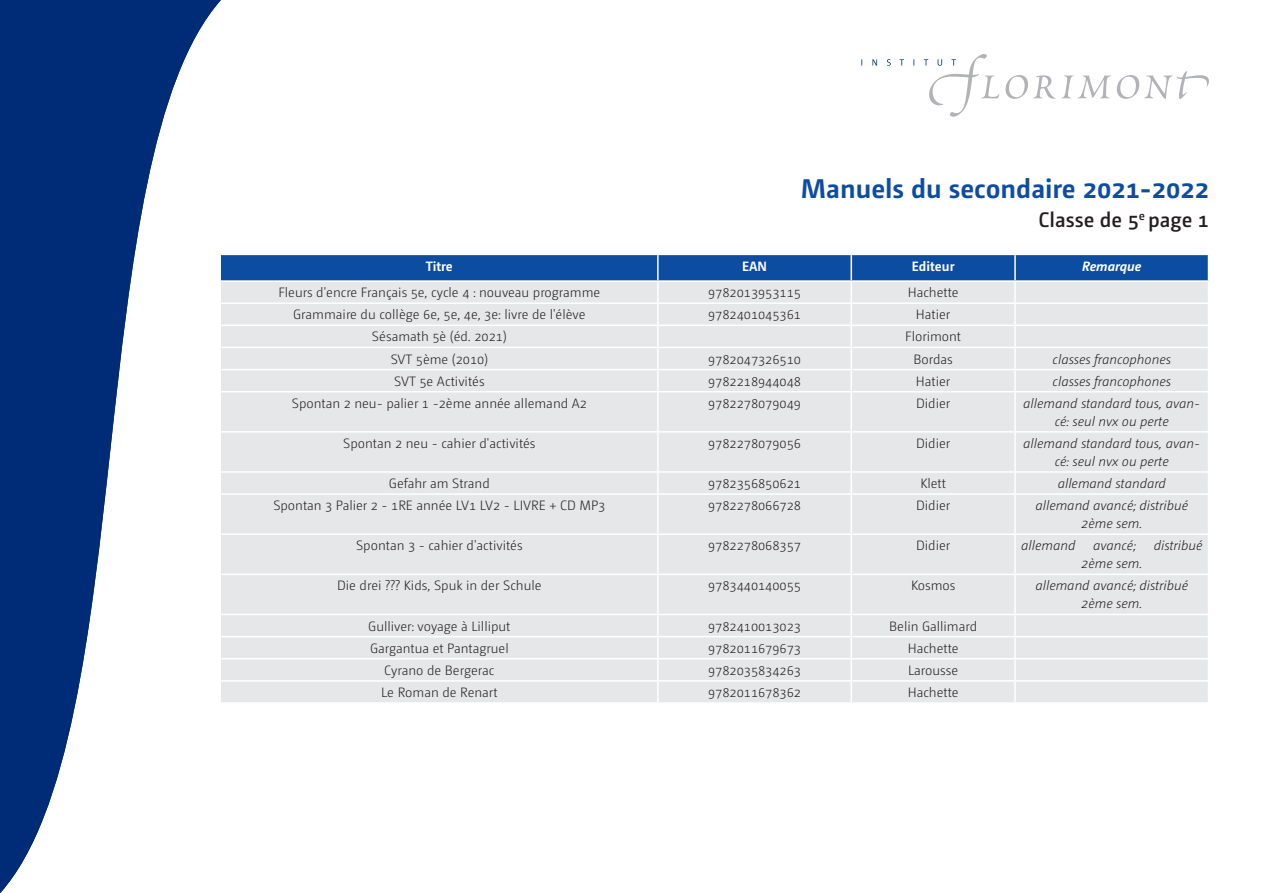
<style>
.page{position:relative;width:1263px;height:893px;background:#fff}
.page>*{position:absolute;margin:0;border:0;box-sizing:border-box;transform-origin:0 0}
.t1{font:700 27px "Camingo Dos Pro";color:#0d4da1}
.t2{font:600 21px "Camingo Dos Pro";color:#231f20}
.corps_de_texte_ok{font:300 13.5px "Camingo Dos Pro";color:#231f20}
.corps_de_texte_ok-2{font:italic 300 13.5px/18px "Camingo Dos Pro";color:#231f20;text-align:center}
.corps_de_texte_ok-3{font:700 13.5px "Camingo Dos Pro";color:#fff}
.corps_de_texte_ok-4{font:italic 700 13.5px "Camingo Dos Pro";color:#fff}
</style>
<div class="page">
<svg style="left:861px;top:54px;width:348px;height:63px"></svg>
<svg style="left:0;top:0;width:221px;height:893px"></svg>
<div style="left:221px;top:392px;width:987px;height:310px;background:#e6e7e9"></div>
<hr style="left:657px;top:392px;width:2px;height:39px;background:#fff">
<hr style="left:850px;top:392px;width:2px;height:39px;background:#fff">
<hr style="left:1014px;top:392px;width:2px;height:39px;background:#fff">
<hr style="left:221px;top:431px;width:437px;height:2px;background:#fff">
<hr style="left:658px;top:431px;width:193px;height:2px;background:#fff">
<hr style="left:657px;top:433px;width:2px;height:38px;background:#fff">
<hr style="left:851px;top:431px;width:164px;height:2px;background:#fff">
<hr style="left:850px;top:433px;width:2px;height:38px;background:#fff">
<hr style="left:1015px;top:431px;width:194px;height:2px;background:#fff">
<hr style="left:1014px;top:433px;width:2px;height:38px;background:#fff">
<hr style="left:221px;top:471px;width:437px;height:2px;background:#fff">
<hr style="left:658px;top:471px;width:193px;height:2px;background:#fff">
<hr style="left:657px;top:473px;width:2px;height:20px;background:#fff">
<hr style="left:851px;top:471px;width:164px;height:2px;background:#fff">
<hr style="left:850px;top:473px;width:2px;height:20px;background:#fff">
<hr style="left:1015px;top:471px;width:194px;height:2px;background:#fff">
<hr style="left:1014px;top:473px;width:2px;height:20px;background:#fff">
<hr style="left:221px;top:493px;width:437px;height:2px;background:#fff">
<hr style="left:658px;top:493px;width:193px;height:2px;background:#fff">
<hr style="left:657px;top:495px;width:2px;height:38px;background:#fff">
<hr style="left:851px;top:493px;width:164px;height:2px;background:#fff">
<hr style="left:850px;top:495px;width:2px;height:38px;background:#fff">
<hr style="left:1015px;top:493px;width:194px;height:2px;background:#fff">
<hr style="left:1014px;top:495px;width:2px;height:38px;background:#fff">
<hr style="left:221px;top:533px;width:437px;height:2px;background:#fff">
<hr style="left:658px;top:533px;width:193px;height:2px;background:#fff">
<hr style="left:657px;top:535px;width:2px;height:39px;background:#fff">
<hr style="left:851px;top:533px;width:164px;height:2px;background:#fff">
<hr style="left:850px;top:535px;width:2px;height:39px;background:#fff">
<hr style="left:1015px;top:533px;width:194px;height:2px;background:#fff">
<hr style="left:1014px;top:535px;width:2px;height:39px;background:#fff">
<hr style="left:221px;top:574px;width:437px;height:1px;background:#fff">
<hr style="left:658px;top:574px;width:193px;height:1px;background:#fff">
<hr style="left:657px;top:575px;width:2px;height:39px;background:#fff">
<hr style="left:851px;top:574px;width:164px;height:1px;background:#fff">
<hr style="left:850px;top:575px;width:2px;height:39px;background:#fff">
<hr style="left:1015px;top:574px;width:194px;height:1px;background:#fff">
<hr style="left:1014px;top:575px;width:2px;height:39px;background:#fff">
<hr style="left:221px;top:614px;width:437px;height:1px;background:#fff">
<hr style="left:658px;top:614px;width:193px;height:1px;background:#fff">
<hr style="left:657px;top:615px;width:2px;height:21px;background:#fff">
<hr style="left:851px;top:614px;width:164px;height:1px;background:#fff">
<hr style="left:850px;top:615px;width:2px;height:21px;background:#fff">
<hr style="left:1015px;top:614px;width:194px;height:1px;background:#fff">
<hr style="left:1014px;top:615px;width:2px;height:21px;background:#fff">
<hr style="left:221px;top:636px;width:437px;height:1px;background:#fff">
<hr style="left:658px;top:636px;width:193px;height:1px;background:#fff">
<hr style="left:657px;top:637px;width:2px;height:21px;background:#fff">
<hr style="left:851px;top:636px;width:164px;height:1px;background:#fff">
<hr style="left:850px;top:637px;width:2px;height:21px;background:#fff">
<hr style="left:1015px;top:636px;width:194px;height:1px;background:#fff">
<hr style="left:1014px;top:637px;width:2px;height:21px;background:#fff">
<hr style="left:221px;top:658px;width:437px;height:1px;background:#fff">
<hr style="left:658px;top:658px;width:193px;height:1px;background:#fff">
<hr style="left:657px;top:659px;width:2px;height:21px;background:#fff">
<hr style="left:851px;top:658px;width:164px;height:1px;background:#fff">
<hr style="left:850px;top:659px;width:2px;height:21px;background:#fff">
<hr style="left:1015px;top:658px;width:194px;height:1px;background:#fff">
<hr style="left:1014px;top:659px;width:2px;height:21px;background:#fff">
<hr style="left:221px;top:680px;width:437px;height:2px;background:#fff">
<hr style="left:658px;top:680px;width:193px;height:2px;background:#fff">
<hr style="left:657px;top:682px;width:2px;height:20px;background:#fff">
<hr style="left:851px;top:680px;width:164px;height:2px;background:#fff">
<hr style="left:850px;top:682px;width:2px;height:20px;background:#fff">
<hr style="left:1015px;top:680px;width:194px;height:2px;background:#fff">
<hr style="left:1014px;top:682px;width:2px;height:20px;background:#fff">
<svg style="left:221px;top:255px;width:988px;height:136px;background:#bfcbdc"></svg>
<hr style="left:221px;top:325px;width:437px;height:1px;background:#fff">
<hr style="left:658px;top:325px;width:193px;height:1px;background:#fff">
<hr style="left:851px;top:325px;width:164px;height:1px;background:#fff">
<hr style="left:1015px;top:325px;width:194px;height:1px;background:#fff">
<h1 class="t1" style="left:801px;top:172px;width:410px">Manuels du secondaire 2021-2022</h1>
<p class="t2" style="left:1038px;top:207px;width:172px">Classe de 5<sup>e</sup> page 1</p>
<p class="corps_de_texte_ok-3" style="left:426px;top:258px;width:29px">Titre</p>
<p class="corps_de_texte_ok-3" style="left:742px;top:258px;width:26px">EAN</p>
<p class="corps_de_texte_ok-3" style="left:912px;top:258px;width:44px">Editeur</p>
<p class="corps_de_texte_ok-4" style="left:1082px;top:258px;width:61px">Remarque</p>
<p class="corps_de_texte_ok" style="left:278px;top:285px;width:323px">Fleurs d'encre Français 5e, cycle 4 : nouveau programme</p>
<p class="corps_de_texte_ok" style="left:708px;top:285px;width:95px">9782013953115</p>
<p class="corps_de_texte_ok" style="left:908px;top:285px;width:52px">Hachette</p>
<p class="corps_de_texte_ok" style="left:293px;top:307px;width:294px">Grammaire du collège 6e, 5e, 4e, 3e: livre de l'élève</p>
<p class="corps_de_texte_ok" style="left:708px;top:307px;width:95px">9782401045361</p>
<p class="corps_de_texte_ok" style="left:916px;top:307px;width:36px">Hatier</p>
<p class="corps_de_texte_ok" style="left:372px;top:329px;width:136px">Sésamath 5è (éd. 2021)</p>
<p class="corps_de_texte_ok" style="left:905px;top:329px;width:57px">Florimont</p>
<p class="corps_de_texte_ok" style="left:391px;top:351px;width:99px">SVT 5ème (2010)</p>
<p class="corps_de_texte_ok" style="left:708px;top:351px;width:95px">9782047326510</p>
<p class="corps_de_texte_ok" style="left:913px;top:351px;width:41px">Bordas</p>
<p class="corps_de_texte_ok-2" style="left:1053px;top:350px;width:120px">classes francophones</p>
<p class="corps_de_texte_ok" style="left:394px;top:373px;width:92px">SVT 5e Activités</p>
<p class="corps_de_texte_ok" style="left:708px;top:373px;width:95px">9782218944048</p>
<p class="corps_de_texte_ok" style="left:916px;top:373px;width:36px">Hatier</p>
<p class="corps_de_texte_ok-2" style="left:1053px;top:372px;width:120px">classes francophones</p>
<p class="corps_de_texte_ok" style="left:292px;top:395px;width:296px">Spontan 2 neu- palier 1 -2ème année allemand A2</p>
<p class="corps_de_texte_ok" style="left:708px;top:395px;width:95px">9782278079049</p>
<p class="corps_de_texte_ok" style="left:916px;top:395px;width:36px">Didier</p>
<p class="corps_de_texte_ok-2" style="left:1023px;top:394px;width:178px">allemand standard tous, avan&shy;cé: seul nvx ou perte</p>
<p class="corps_de_texte_ok" style="left:343px;top:436px;width:194px">Spontan 2 neu - cahier d'activités</p>
<p class="corps_de_texte_ok" style="left:708px;top:436px;width:95px">9782278079056</p>
<p class="corps_de_texte_ok" style="left:916px;top:436px;width:36px">Didier</p>
<p class="corps_de_texte_ok-2" style="left:1023px;top:434px;width:178px">allemand standard tous, avan&shy;cé: seul nvx ou perte</p>
<p class="corps_de_texte_ok" style="left:389px;top:476px;width:102px">Gefahr am Strand</p>
<p class="corps_de_texte_ok" style="left:708px;top:476px;width:95px">9782356850621</p>
<p class="corps_de_texte_ok" style="left:920px;top:476px;width:27px">Klett</p>
<p class="corps_de_texte_ok-2" style="left:1058px;top:474px;width:110px">allemand standard</p>
<p class="corps_de_texte_ok" style="left:273px;top:498px;width:333px">Spontan 3 Palier 2 - 1RE année LV1 LV2 - LIVRE + CD MP3</p>
<p class="corps_de_texte_ok" style="left:708px;top:498px;width:95px">9782278066728</p>
<p class="corps_de_texte_ok" style="left:916px;top:498px;width:36px">Didier</p>
<p class="corps_de_texte_ok-2" style="left:1035px;top:497px;width:154px">allemand avancé; distribué<br>2ème sem.</p>
<p class="corps_de_texte_ok" style="left:356px;top:538px;width:168px">Spontan 3 - cahier d'activités</p>
<p class="corps_de_texte_ok" style="left:708px;top:538px;width:95px">9782278068357</p>
<p class="corps_de_texte_ok" style="left:916px;top:538px;width:36px">Didier</p>
<p class="corps_de_texte_ok-2" style="left:1021px;top:537px;width:56px">allemand</p>
<p class="corps_de_texte_ok-2" style="left:1093px;top:537px;width:44px">avancé;</p>
<p class="corps_de_texte_ok-2" style="left:1154px;top:537px;width:50px">distribué</p>
<p class="corps_de_texte_ok-2" style="left:1081px;top:555px;width:63px">2ème sem.</p>
<p class="corps_de_texte_ok" style="left:337px;top:578px;width:206px">Die drei ??? Kids, Spuk in der Schule</p>
<p class="corps_de_texte_ok" style="left:708px;top:578px;width:95px">9783440140055</p>
<p class="corps_de_texte_ok" style="left:911px;top:578px;width:46px">Kosmos</p>
<p class="corps_de_texte_ok-2" style="left:1035px;top:577px;width:154px">allemand avancé; distribué<br>2ème sem.</p>
<p class="corps_de_texte_ok" style="left:368px;top:618px;width:144px">Gulliver: voyage à Lilliput</p>
<p class="corps_de_texte_ok" style="left:708px;top:618px;width:95px">9782410013023</p>
<p class="corps_de_texte_ok" style="left:889px;top:618px;width:90px">Belin Gallimard</p>
<p class="corps_de_texte_ok" style="left:370px;top:640px;width:140px">Gargantua et Pantagruel</p>
<p class="corps_de_texte_ok" style="left:708px;top:640px;width:95px">9782011679673</p>
<p class="corps_de_texte_ok" style="left:908px;top:640px;width:52px">Hachette</p>
<p class="corps_de_texte_ok" style="left:384px;top:662px;width:112px">Cyrano de Bergerac</p>
<p class="corps_de_texte_ok" style="left:708px;top:662px;width:95px">9782035834263</p>
<p class="corps_de_texte_ok" style="left:908px;top:662px;width:52px">Larousse</p>
<p class="corps_de_texte_ok" style="left:381px;top:685px;width:118px">Le Roman de Renart</p>
<p class="corps_de_texte_ok" style="left:708px;top:685px;width:95px">9782011678362</p>
<p class="corps_de_texte_ok" style="left:908px;top:685px;width:52px">Hachette</p>
</div>
